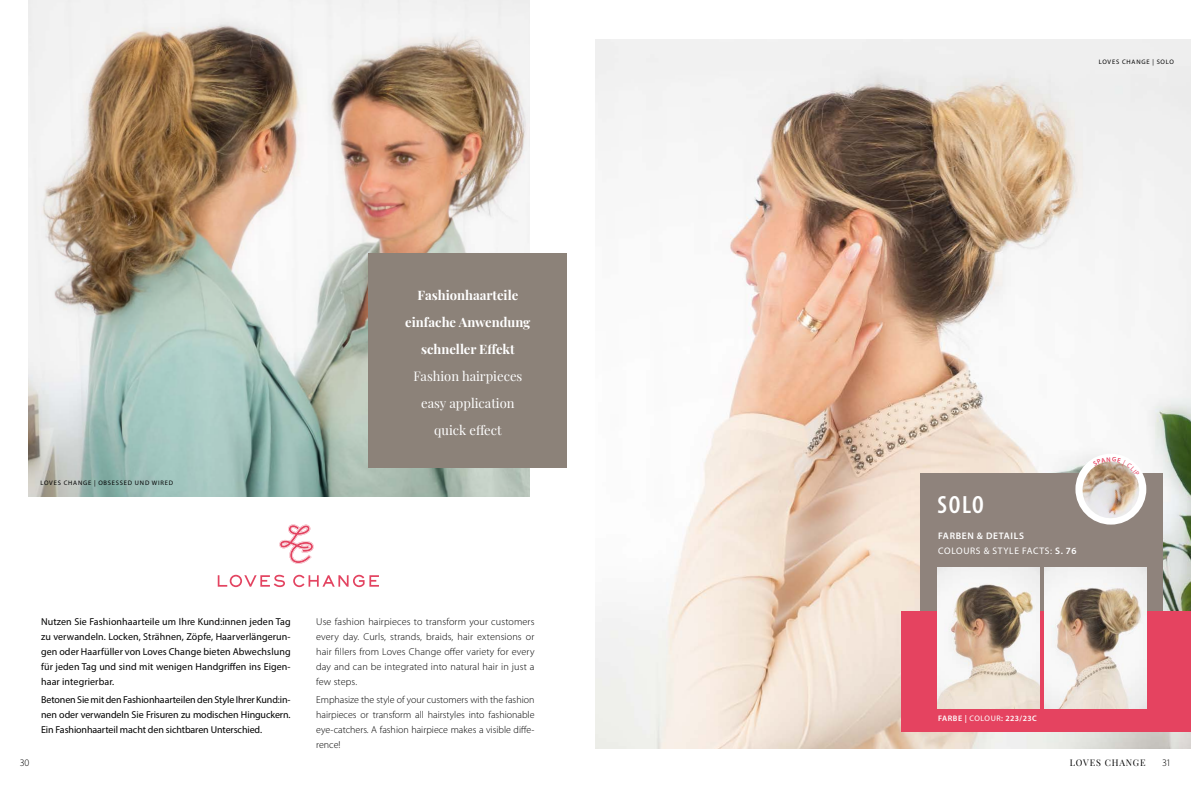
<style>
.page{position:relative;width:1191px;height:794px;background:#fff}
.page>*{position:absolute;margin:0;border:0;box-sizing:border-box;transform-origin:0 0}
.t1{font:600 condensed 25px "Myriad Pro";color:#fff}
.t2{font:700 13px/27px "Playfair Display";color:#fff;text-align:center}
.t3{font:13px/27px "Playfair Display";color:#fff;text-align:center}
.t4{font:10px/15px "Myriad Pro";color:#000;text-align:justify}
.t5{font:300 10px/15px "Myriad Pro";letter-spacing:.005em;color:#000;text-align:justify}
.t6{font:9.5px/14.2px "Myriad Pro";letter-spacing:.07em;color:#fff}
.t7{font:9px "Playfair Display";letter-spacing:.095em;color:#000}
.t8{font:600 8px "Myriad Pro";letter-spacing:.055em;color:#fff}
.t9{font:6.5px "Myriad Pro";letter-spacing:.12em;color:#000}
.s1{font-weight:600}
.s2{font-weight:400}
</style>
<div class="page">
<img style="left:595px;top:40px;width:596px;height:708px">
<img style="left:28px;top:0;width:501px;height:496px">
<div style="left:369px;top:254px;width:198px;height:214px;background:#8c8279"></div>
<svg style="left:218px;top:575px;width:161px;height:12px"></svg>
<svg style="left:279px;top:524px;width:35px;height:40px"></svg>
<div style="left:920px;top:473px;width:242px;height:208px;background:#8f837c"></div>
<div style="left:901px;top:611px;width:290px;height:120px;background:#e54360"></div>
<img style="left:937px;top:568px;width:102px;height:141px">
<img style="left:1044px;top:568px;width:102px;height:141px">
<div style="left:1075px;top:454px;width:71px;height:70px;background:#fff;border-radius:35px"></div>
<img style="left:1078px;top:461px;width:65px;height:61px">
<svg style="left:1092px;top:457px;width:47px;height:19px"></svg>
<p class="t9" style="left:40px;top:479px;width:134px">LOVES CHANGE | OBSESSED UND WIRED</p>
<h2 class="t2" style="left:405px;top:281px;width:127px">Fashionhaarteile einfache Anwendung schneller Effekt</h2>
<h2 class="t3" style="left:413px;top:362px;width:111px">Fashion hairpieces easy application quick effect</h2>
<p class="t4" style="left:41px;top:614px;width:251px">Nutzen Sie Fashionhaarteile um Ihre Kund:innen jeden Tag zu verwandeln. Locken, Strähnen, Zöpfe, Haarverlängerun&shy;gen oder Haarfüller von Loves Change bieten Abwechslung für jeden Tag und sind mit wenigen Handgriffen ins Eigen&shy;haar integrierbar.</p>
<p class="t4" style="left:41px;top:692px;width:251px">Betonen Sie mit den Fashionhaarteilen den Style Ihrer Kund:in&shy;nen oder verwandeln Sie Frisuren zu modischen Hinguckern.<br>Ein Fashionhaarteil macht den sichtbaren Unterschied.</p>
<p class="t5" style="left:316px;top:614px;width:220px">Use fashion hairpieces to transform your customers every day. Curls, strands, braids, hair extensions or hair fillers from Loves Change offer variety for every day and can be integrated into natural hair in just a few steps.</p>
<p class="t5" style="left:316px;top:692px;width:220px">Emphasize the style of your customers with the fashion hairpieces or transform all hairstyles into fashionable eye-catchers. A fashion hairpiece makes a visible diffe&shy;rence!</p>
<p class="t9" style="left:1098px;top:57px;width:77px">LOVES CHANGE | SOLO</p>
<h1 class="t1" style="left:937px;top:489px;width:48px">SOLO</h1>
<p class="t6" style="left:938px;top:529px;width:140px"><span class="s1">FARBEN &amp; DETAILS<br></span>COLOURS &amp; STYLE FACTS: <span class="s1">S. 76</span></p>
<p class="t8" style="left:938px;top:713px;width:100px">FARBE | <span class="s2">COLOUR</span>: 223/23C</p>
<p class="t5" style="left:20px;top:754px;width:11px">30</p>
<p class="t5" style="left:1162px;top:754px;width:11px">31</p>
<p class="t7" style="left:1069px;top:755px;width:77px">LOVES CHANGE</p>
</div>
